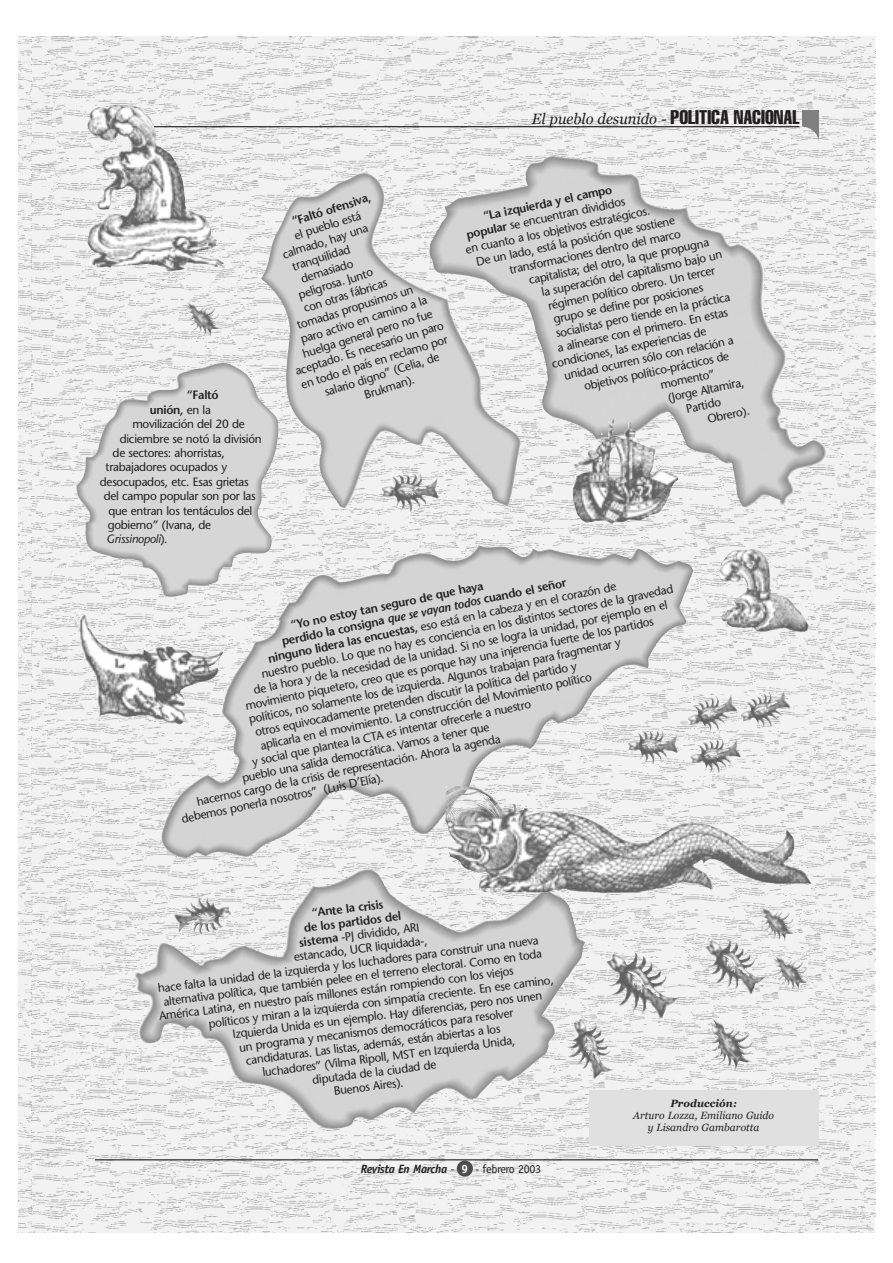
<style>
.page{position:relative;width:893px;height:1263px;background:#fff}
.page>*{position:absolute;margin:0;border:0;box-sizing:border-box;transform-origin:0 0}
.t1{font:italic 15px "Georgia";color:#231f20}
.t2{font:12px "Stone Sans";letter-spacing:-.025em;color:#231f20}
.t3{font:600 12px "Stone Sans";letter-spacing:-.025em;color:#231f20}
.t4{font:italic 700 12px "Officina Sans";letter-spacing:-.03em;color:#231f20}
.t5{font:italic 12px "Stone Sans";letter-spacing:-.025em;color:#231f20}
.t6{font:italic 10.5px/12px "Georgia";letter-spacing:.005em;color:#231f20;text-align:center}
.t7{font:italic 700 10.5px "Georgia";letter-spacing:.005em;color:#231f20}
.s1{font-family:"Helvetica";font-style:normal;font-stretch:extra-condensed;font-size:19.5px}
.s2{font-weight:400}
.s3{font-style:normal}
.s4{font-weight:600}
.s5{font-style:italic}
.s6{font-weight:400;font-style:normal}
.s7{font-style:normal;color:#fff}
</style>
<div class="page">
<img style="left:31px;top:36px;width:844px;height:1197px">
<svg style="left:18px;top:36px;width:13px;height:1197px;fill:#f2f2f2"></svg>
<hr style="left:95px;top:126px;width:704px;height:1px;background:#000">
<img style="left:802px;top:111px;width:16px;height:30px">
<div style="left:457px;top:1161px;width:16px;height:16px;background:#4d4d4d;border-radius:50%"></div>
<hr style="left:95px;top:1160px;width:723px;height:1px;background:#000">
<img style="left:161px;top:439px;width:116px;height:160px">
<div style="left:589px;top:1090px;width:229px;height:55px;background:#e0e0e0"></div>
<img style="left:90px;top:139px;width:135px;height:132px">
<img style="left:593px;top:482px;width:82px;height:43px">
<img style="left:86px;top:616px;width:137px;height:40px">
<img style="left:443px;top:786px;width:36px;height:19px">
<img style="left:589px;top:991px;width:101px;height:47px">
<img style="left:403px;top:470px;width:39px;height:46px">
<img style="left:165px;top:888px;width:34px;height:54px">
<img style="left:690px;top:971px;width:84px;height:39px">
<img style="left:723px;top:687px;width:26px;height:57px">
<img style="left:775px;top:683px;width:26px;height:54px">
<img style="left:718px;top:732px;width:30px;height:48px">
<img style="left:646px;top:728px;width:35px;height:39px">
<img style="left:554px;top:1065px;width:68px;height:27px">
<img style="left:689px;top:1020px;width:64px;height:35px">
<img style="left:744px;top:907px;width:50px;height:34px">
<img style="left:758px;top:956px;width:49px;height:34px">
<img style="left:170px;top:302px;width:50px;height:34px">
<img style="left:719px;top:575px;width:28px;height:37px">
<p class="t1" style="left:532px;top:110px;width:269px">El pueblo desunido - <span class="s1">POLITICA NACIONAL</span></p>
<p class="t3" style="left:187px;top:391px;width:33px">“Faltó</p>
<p class="t3" style="left:150px;top:405px;width:63px">unión, <span class="s2">en la</span></p>
<p class="t2" style="left:132px;top:419px;width:114px">movilización del 20 de</p>
<p class="t2" style="left:120px;top:434px;width:143px">diciembre se notó la división</p>
<p class="t2" style="left:113px;top:448px;width:114px">de sectores: ahorristas,</p>
<p class="t2" style="left:106px;top:463px;width:123px">trabajadores ocupados y</p>
<p class="t2" style="left:100px;top:477px;width:150px">desocupados, etc. Esas grietas</p>
<p class="t2" style="left:104px;top:491px;width:154px">del campo popular son por las</p>
<p class="t2" style="left:108px;top:506px;width:145px">que entran los tentáculos del</p>
<p class="t2" style="left:108px;top:520px;width:105px">gobierno” (Ivana, de</p>
<p class="t5" style="left:107px;top:535px;width:62px">Grissinopoli<span class="s3">).</span></p>
<p class="t3" style="left:291px;top:217px;width:83px;rotate:-18deg">“Faltó ofensiva,</p>
<p class="t2" style="left:293px;top:232px;width:71px;rotate:-18deg">el pueblo está</p>
<p class="t2" style="left:281px;top:250px;width:91px;rotate:-18deg">calmado, hay una</p>
<p class="t2" style="left:291px;top:262px;width:61px;rotate:-18deg">tranquilidad</p>
<p class="t2" style="left:300px;top:275px;width:56px;rotate:-18deg">demasiado</p>
<p class="t2" style="left:297px;top:291px;width:79px;rotate:-18deg">peligrosa. Junto</p>
<p class="t2" style="left:302px;top:304px;width:88px;rotate:-18deg">con otras fábricas</p>
<p class="t2" style="left:296px;top:321px;width:123px;rotate:-18deg">tomadas propusimos un</p>
<p class="t2" style="left:299px;top:335px;width:134px;rotate:-18deg">paro activo en camino a la</p>
<p class="t2" style="left:302px;top:350px;width:137px;rotate:-18deg">huelga general pero no fue</p>
<p class="t2" style="left:294px;top:367px;width:156px;rotate:-18deg">aceptado. Es necesario un paro</p>
<p class="t2" style="left:300px;top:381px;width:155px;rotate:-18deg">en todo el país en reclamo por</p>
<p class="t2" style="left:323px;top:388px;width:121px;rotate:-18deg">salario digno” (Celia, de</p>
<p class="t2" style="left:363px;top:391px;width:53px;rotate:-18deg">Brukman).</p>
<p class="t3" style="left:482px;top:212px;width:133px;rotate:-12deg">“La izquierda y el campo</p>
<p class="t2" style="left:465px;top:230px;width:163px;rotate:-12deg"><span class="s4">popular</span> se encuentran divididos</p>
<p class="t2" style="left:464px;top:245px;width:190px;rotate:-12deg">en cuanto a los objetivos estratégicos.</p>
<p class="t2" style="left:475px;top:257px;width:204px;rotate:-12deg">De un lado, está la posición que sostiene</p>
<p class="t2" style="left:508px;top:265px;width:176px;rotate:-12deg">transformaciones dentro del marco</p>
<p class="t2" style="left:528px;top:276px;width:185px;rotate:-12deg">capitalista; del otro, la que propugna</p>
<p class="t2" style="left:540px;top:288px;width:186px;rotate:-12deg">la superación del capitalismo bajo un</p>
<p class="t2" style="left:547px;top:301px;width:172px;rotate:-12deg">régimen político obrero. Un tercer</p>
<p class="t2" style="left:552px;top:315px;width:154px;rotate:-12deg">grupo se define por posiciones</p>
<p class="t2" style="left:555px;top:329px;width:179px;rotate:-12deg">socialistas pero tiende en la práctica</p>
<p class="t2" style="left:556px;top:343px;width:175px;rotate:-12deg">a alinearse con el primero. En estas</p>
<p class="t2" style="left:551px;top:359px;width:159px;rotate:-12deg">condiciones, las experiencias de</p>
<p class="t2" style="left:563px;top:371px;width:174px;rotate:-12deg">unidad ocurren sólo con relación a</p>
<p class="t2" style="left:583px;top:382px;width:149px;rotate:-12deg">objetivos político-prácticos de</p>
<p class="t2" style="left:659px;top:380px;width:57px;rotate:-12deg">momento”</p>
<p class="t2" style="left:667px;top:393px;width:79px;rotate:-12deg">(Jorge Altamira,</p>
<p class="t2" style="left:685px;top:404px;width:37px;rotate:-12deg">Partido</p>
<p class="t2" style="left:706px;top:414px;width:44px;rotate:-12deg">Obrero).</p>
<p class="t3" style="left:281px;top:637px;width:292px;rotate:-12deg">perdido la consigna <span class="s5">que se vayan todos</span> cuando el señor</p>
<p class="t2" style="left:267px;top:655px;width:357px;rotate:-12deg"><span class="s4">ninguno lidera las encuestas,</span> eso está en la cabeza y en el corazón de</p>
<p class="t3" style="left:290px;top:621px;width:198px;rotate:-12deg">“Yo no estoy tan seguro de que haya</p>
<p class="t2" style="left:261px;top:670px;width:422px;rotate:-12deg">nuestro pueblo. Lo que no hay es conciencia en los distintos sectores de la gravedad</p>
<p class="t2" style="left:253px;top:686px;width:424px;rotate:-12deg">de la hora y de la necesidad de la unidad. Si no se logra la unidad, por ejemplo en el</p>
<p class="t2" style="left:245px;top:702px;width:418px;rotate:-12deg">movimiento piquetero, creo que es porque hay una injerencia fuerte de los partidos</p>
<p class="t2" style="left:248px;top:716px;width:381px;rotate:-12deg">políticos, no solamente los de izquierda. Algunos trabajan para fragmentar y</p>
<p class="t2" style="left:254px;top:729px;width:330px;rotate:-12deg">otros equivocadamente pretenden discutir la política del partido y</p>
<p class="t2" style="left:260px;top:742px;width:339px;rotate:-12deg">aplicarla en el movimiento. La construcción del Movimiento político</p>
<p class="t2" style="left:251px;top:758px;width:286px;rotate:-12deg">y social que plantea la CTA es intentar ofrecerle a nuestro</p>
<p class="t2" style="left:241px;top:774px;width:254px;rotate:-12deg">pueblo una salida democrática. Vamos a tener que</p>
<p class="t2" style="left:196px;top:798px;width:311px;rotate:-12deg">hacernos cargo de la crisis de representación. Ahora la agenda</p>
<p class="t2" style="left:181px;top:815px;width:207px;rotate:-12deg">debemos ponerla nosotros” (Luis D’Elía).</p>
<p class="t3" style="left:311px;top:908px;width:73px;rotate:-7deg">“Ante la crisis</p>
<p class="t3" style="left:303px;top:923px;width:99px;rotate:-7deg">de los partidos del</p>
<p class="t2" style="left:298px;top:937px;width:123px;rotate:-7deg"><span class="s4">sistema</span> -PJ dividido, ARI</p>
<p class="t2" style="left:293px;top:952px;width:136px;rotate:-7deg">estancado, UCR liquidada-,</p>
<p class="t2" style="left:157px;top:983px;width:385px;rotate:-7deg">hace falta la unidad de la izquierda y los luchadores para construir una nueva</p>
<p class="t2" style="left:163px;top:996px;width:383px;rotate:-7deg">alternativa política, que también pelee en el terreno electoral. Como en toda</p>
<p class="t2" style="left:158px;top:1010px;width:359px;rotate:-7deg">América Latina, en nuestro país millones están rompiendo con los viejos</p>
<p class="t2" style="left:208px;top:1018px;width:349px;rotate:-7deg">políticos y miran a la izquierda con simpatía creciente. En ese camino,</p>
<p class="t2" style="left:232px;top:1029px;width:313px;rotate:-7deg">Izquierda Unida es un ejemplo. Hay diferencias, pero nos unen</p>
<p class="t2" style="left:239px;top:1042px;width:277px;rotate:-7deg">un programa y mecanismos democráticos para resolver</p>
<p class="t2" style="left:245px;top:1055px;width:258px;rotate:-7deg">candidaturas. Las listas, además, están abiertas a los</p>
<p class="t2" style="left:262px;top:1067px;width:256px;rotate:-7deg">luchadores” (Vilma Ripoll, MST en Izquierda Unida,</p>
<p class="t2" style="left:312px;top:1075px;width:126px;rotate:-7deg">diputada de la ciudad de</p>
<p class="t2" style="left:333px;top:1086px;width:71px;rotate:-7deg">Buenos Aires).</p>
<p class="t4" style="left:361px;top:1164px;width:182px">Revista En Marcha <span class="s6">-</span> <span class="s7">9</span> <span class="s6">- febrero 2003</span></p>
<p class="t7" style="left:670px;top:1097px;width:68px">Producción:</p>
<p class="t6" style="left:633px;top:1109px;width:142px">Arturo Lozza, Emiliano Guido y Lisandro Gambarotta</p>
</div>
